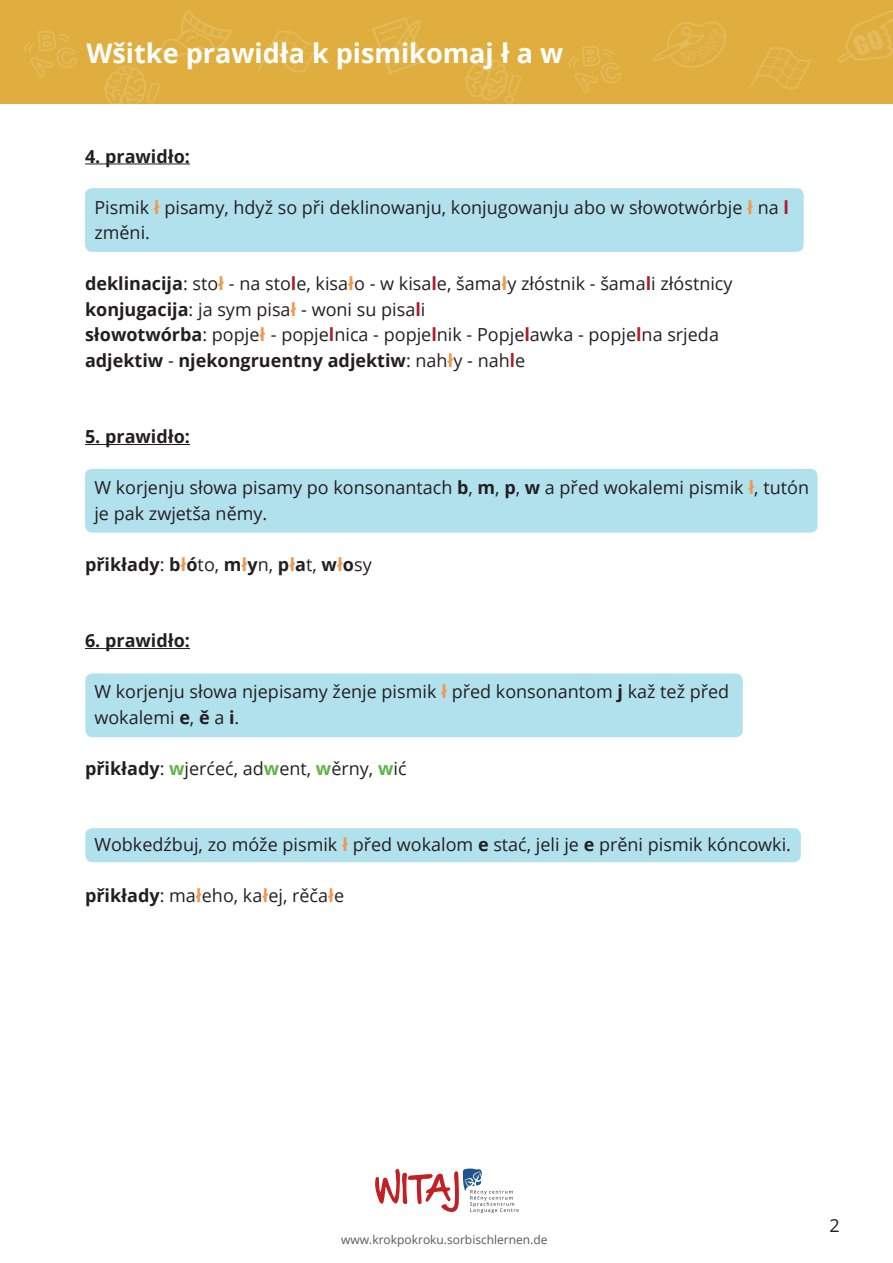
<style>
.page{position:relative;width:893px;height:1263px;background:#fff}
.page>*{position:absolute;margin:0;border:0;box-sizing:border-box;transform-origin:0 0}
.t1{font:700 27px "Open Sans";color:#fff}
.t2{font:18px/25.5px "Open Sans";color:#231f20}
.t3{font:700 18px "Open Sans";color:#231f20}
.t4{font:12px "Open Sans";color:#57585a}
.s1{font-weight:700;color:#f09851}
.s2{font-weight:700;color:#ad1d2c}
.s3{font-weight:700}
.s4{font-family:"Calibri";font-weight:700;font-size:21px;color:#ad1d2c}
.s5{font-weight:400}
.s6{color:#f09851}
.s7{font-weight:700;color:#61b247}
</style>
<div class="page">
<div style="left:85px;top:469px;width:732px;height:64px;background:#b2e1ee;border-radius:7px"></div>
<div style="left:85px;top:673px;width:658px;height:64px;background:#b2e1ee;border-radius:7px"></div>
<div style="left:85px;top:828px;width:716px;height:34px;background:#b2e1ee;border-radius:7px"></div>
<div style="left:85px;top:188px;width:719px;height:64px;background:#b2e1ee;border-radius:7px"></div>
<img style="left:0;top:0;width:893px;height:103px">
<svg style="left:375px;top:1168px;width:144px;height:45px"></svg>
<hr style="left:85px;top:163px;width:105px;height:1px;background:#231f20">
<hr style="left:85px;top:444px;width:105px;height:1px;background:#231f20">
<hr style="left:85px;top:648px;width:105px;height:1px;background:#231f20">
<h1 class="t1" style="left:86px;top:34px;width:478px">Wšitke prawidł k pismikomaj ł a w</h1>
<h1 class="t1" style="left:161px;top:34px;width:478px">Wšitke prawidła k pismikomaj ł a w</h1>
<p class="t3" style="left:85px;top:143px;width:107px">4. prawidło:</p>
<p class="t2" style="left:94px;top:194px;width:696px">Pismik <span class="s1">ł</span> pisamy, hdyž so při deklinowanju, konjugowanju abo w słowotwórbje <span class="s1">ł</span> na <span class="s2">l </span>změni.</p>
<p class="t2" style="left:85px;top:270px;width:649px"><span class="s3">deklinacija</span>: sto<span class="s1">ł</span> - na sto<span class="s2">l</span>e, kisa<span class="s1">ł</span>o - w kisa<span class="s2">l</span>e, šama<span class="s1">ł</span>y złóstnik - šama<span class="s2">l</span>i złóstnicy <span class="s3">konjugacija</span>: ja sym pisa<span class="s1">ł</span> - woni su pisa<span class="s2">l</span>i<br><span class="s3">słowotwórba</span>: popje<span class="s1">ł</span> - popje<span class="s2">l</span>nica - popje<span class="s2">l</span>nik - Popje<span class="s2">l</span>awka - popje<span class="s2">l</span>na srjeda <span class="s3">adjektiw</span> - <span class="s3">njekongruentny adjektiw</span>: nah<span class="s1">ł</span>y - nah<span class="s4">l</span>e</p>
<p class="t3" style="left:85px;top:424px;width:107px">5. prawidło:</p>
<p class="t2" style="left:94px;top:474px;width:716px">W korjenju słowa pisamy po konsonantach <span class="s3">b</span>, <span class="s3">m</span>, <span class="s3">p</span>, <span class="s3">w</span> a před wokalemi pismik <span class="s1">ł</span>, tutón je pak zwjetša němy.</p>
<p class="t3" style="left:85px;top:551px;width:288px">přikłady<span class="s5">:</span> b<span class="s6">ł</span>ó<span class="s5">to,</span> m<span class="s6">ł</span>y<span class="s5">n,</span> p<span class="s6">ł</span>a<span class="s5">t,</span> w<span class="s6">ł</span>o<span class="s5">sy</span></p>
<p class="t3" style="left:85px;top:628px;width:107px">6. prawidło:</p>
<p class="t2" style="left:94px;top:678px;width:636px">W korjenju słowa njepisamy ženje pismik <span class="s1">ł</span> před konsonantom <span class="s3">j</span> kaž tež před wokalemi <span class="s3">e</span>, <span class="s3">ě</span> a <span class="s3">i</span>.</p>
<p class="t2" style="left:85px;top:755px;width:323px"><span class="s3">přikłady</span>: <span class="s7">w</span>jerćeć, ad<span class="s7">w</span>ent, <span class="s7">w</span>ěrny, <span class="s7">w</span>ić</p>
<p class="t2" style="left:94px;top:831px;width:698px">Wobkedźbuj, zo móže pismik <span class="s1">ł</span> před wokalom <span class="s3">e</span> stać, jeli je <span class="s3">e</span> prěni pismik kóncowki.</p>
<p class="t2" style="left:85px;top:882px;width:261px"><span class="s3">přikłady</span>: ma<span class="s1">ł</span>eho, ka<span class="s1">ł</span>ej, rěča<span class="s1">ł</span>e</p>
<p class="t4" style="left:341px;top:1231px;width:208px">www.krokpokroku.sorbischlernen.de</p>
<p class="t2" style="left:829px;top:1212px;width:12px">2</p>
</div>
